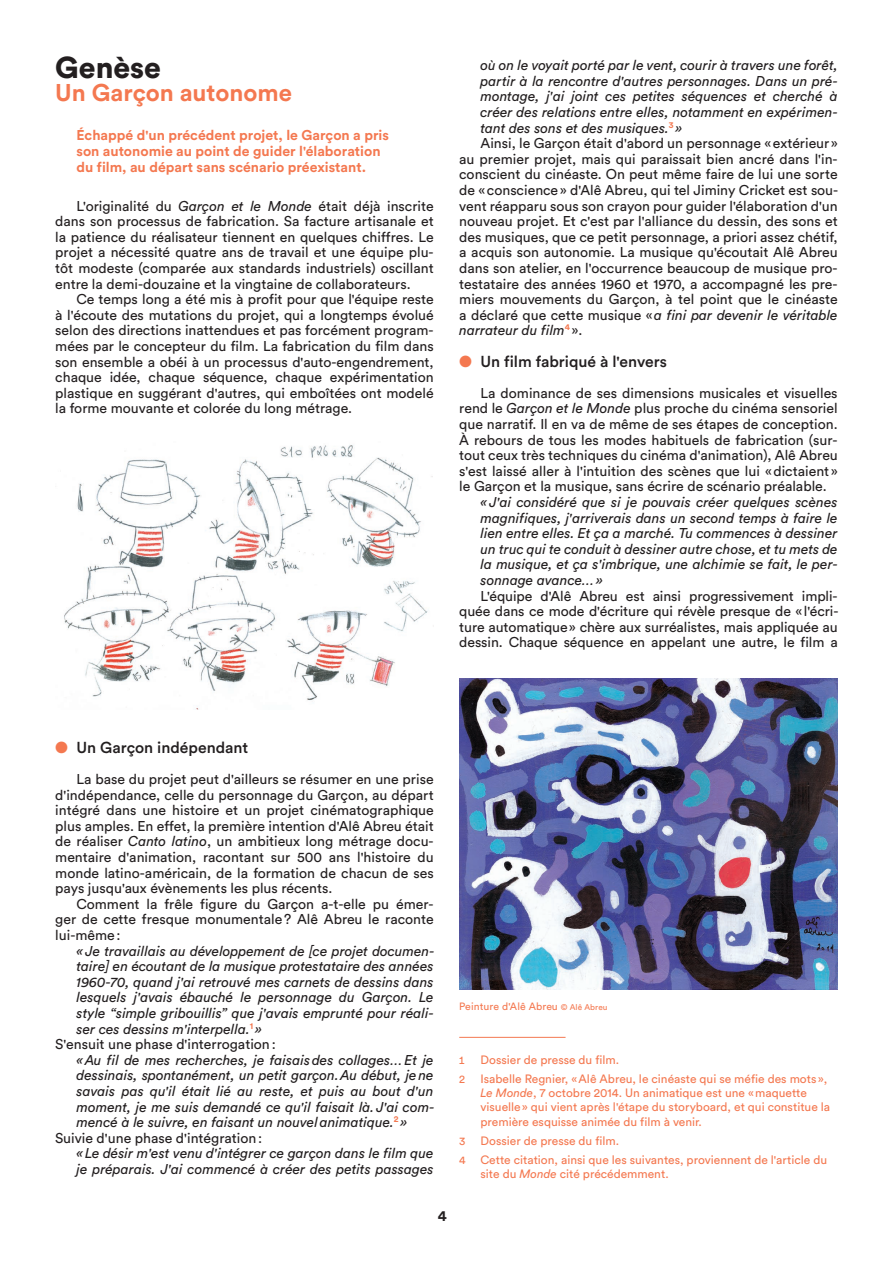
<style>
.page{position:relative;width:893px;height:1263px;background:#fff}
.page>*{position:absolute;margin:0;border:0;box-sizing:border-box;transform-origin:0 0}
.t1{font:900 30px "Circular Std";color:#231f20}
.t2{font:700 24px "Circular Std";color:#f47850}
.t3{font:500 15.75px "Circular Std";color:#231f20}
.t4{font:700 15px "Circular Std";color:#231f20}
.t5{font:14.1px/15.6px "Circular Std";color:#231f20;text-align:justify}
.t6{font:italic 14.1px/15.6px "Circular Std";color:#231f20}
.t7{font:700 14.1px/15.6px "Circular Std";color:#f47850}
.t8{font:12px/14.4px "Circular Std";color:#f47850}
.t9{font:11.25px "Circular Std";color:#f47850}
.t10{font:10.5px "Circular Std";letter-spacing:.01em;color:#f47850}
.s1{font-style:italic}
.s2{font-style:normal}
.s3{color:#f47850}
.s4{font-size:8.25px}
.s5{font-size:11.25px}
</style>
<div class="page">
<img style="left:64px;top:445px;width:369px;height:265px">
<hr style="left:459px;top:1037px;width:107px;height:1px;background:#f47850">
<img style="left:459px;top:678px;width:379px;height:311px">
<h1 class="t1" style="left:55px;top:51px;width:107px">Genèse</h1>
<h2 class="t2" style="left:55px;top:80px;width:238px">Un Garçon autonome</h2>
<p class="t7" style="left:77px;top:128px;width:314px">Échappé d'un précédent projet, le Garçon a pris son autonomie au point de guider l'élaboration du film, au départ sans scénario préexistant.</p>
<p class="t5" style="left:55px;top:198px;width:380px;text-indent:21px">L'originalité du <span class="s1">Garçon et le Monde</span> était déjà inscrite dans son processus de fabrication. Sa facture artisanale et la patience du réalisateur tiennent en quelques chiffres. Le projet a nécessité quatre ans de travail et une équipe plu&shy;tôt modeste (comparée aux standards industriels) oscillant entre la demi-douzaine et la vingtaine de collaborateurs.</p>
<p class="t5" style="left:55px;top:292px;width:380px;text-indent:21px">Ce temps long a été mis à profit pour que l'équipe reste à l'écoute des mutations du projet, qui a longtemps évolué selon des directions inattendues et pas forcément program&shy;mées par le concepteur du film. La fabrication du film dans son ensemble a obéi à un processus d'auto-engendrement, chaque idée, chaque séquence, chaque expérimentation plastique en suggérant d'autres, qui emboîtées ont modelé la forme mouvante et colorée du long métrage.</p>
<p class="t6" style="left:480px;top:58px;width:359px">où on le voyait porté par le vent, courir à travers une forêt,</p>
<p class="t6" style="left:480px;top:73px;width:359px">partir à la rencontre d'autres personnages. Dans un pré-</p>
<p class="t6" style="left:480px;top:89px;width:359px">montage, j'ai joint ces petites séquences et cherché à</p>
<p class="t6" style="left:480px;top:105px;width:359px">créer des relations entre elles, notamment en expérimen-</p>
<p class="t6" style="left:480px;top:120px;width:203px">tant des sons et des musiques.<sup>3</sup> »</p>
<p class="t5" style="left:480px;top:136px;width:359px">Ainsi, le Garçon était d'abord un personnage « extérieur »</p>
<p class="t5" style="left:459px;top:151px;width:380px">au premier projet, mais qui paraissait bien ancré dans l'in-</p>
<p class="t5" style="left:459px;top:167px;width:380px">conscient du cinéaste. On peut même faire de lui une sorte</p>
<p class="t5" style="left:459px;top:183px;width:381px">de « conscience » d'Alê Abreu, qui tel Jiminy Cricket est sou-</p>
<p class="t5" style="left:459px;top:198px;width:380px">vent réapparu sous son crayon pour guider l'élaboration d'un</p>
<p class="t5" style="left:459px;top:214px;width:380px">nouveau projet. Et c'est par l'alliance du dessin, des sons et</p>
<p class="t5" style="left:459px;top:229px;width:380px">des musiques, que ce petit personnage, a priori assez chétif,</p>
<p class="t5" style="left:459px;top:245px;width:380px">a acquis son autonomie. La musique qu'écoutait Alê Abreu</p>
<p class="t5" style="left:459px;top:261px;width:380px">dans son atelier, en l'occurrence beaucoup de musique pro-</p>
<p class="t5" style="left:459px;top:276px;width:380px">testataire des années 1960 et 1970, a accompagné les pre-</p>
<p class="t5" style="left:459px;top:292px;width:380px">miers mouvements du Garçon, à tel point que le cinéaste</p>
<p class="t6" style="left:459px;top:307px;width:380px"><span class="s2">a déclaré que cette musique «</span> a fini par devenir le véritable</p>
<p class="t6" style="left:459px;top:323px;width:125px">narrateur du film<sup>4</sup> <span class="s2">».</span></p>
<p class="t3" style="left:459px;top:353px;width:209px"><span class="s3">●</span> Un film fabriqué à l'envers</p>
<p class="t5" style="left:459px;top:385px;width:380px;text-indent:21px">La dominance de ses dimensions musicales et visuelles rend le <span class="s1">Garçon et le Monde</span> plus proche du cinéma sensoriel que narratif. Il en va de même de ses étapes de conception.<br>À rebours de tous les modes habituels de fabrication (sur&shy;tout ceux très techniques du cinéma d'animation), Alê Abreu s'est laissé aller à l'intuition des scènes que lui « dictaient » le Garçon et la musique, sans écrire de scénario préalable.</p>
<p class="t6" style="left:480px;top:495px;width:359px;text-align:justify">« J'ai considéré que si je pouvais créer quelques scènes magnifiques, j'arriverais dans un second temps à faire le lien entre elles. Et ça a marché. Tu commences à dessiner un truc qui te conduit à dessiner autre chose, et tu mets de la musique, et ça s'imbrique, une alchimie se fait, le per&shy;sonnage avance… »</p>
<p class="t5" style="left:459px;top:588px;width:381px;text-indent:21px">L'équipe d'Alê Abreu est ainsi progressivement impli&shy;quée dans ce mode d'écriture qui révèle presque de « l'écri&shy;ture automatique » chère aux surréalistes, mais appliquée au dessin. Chaque séquence en appelant une autre, le film a</p>
<p class="t3" style="left:55px;top:739px;width:195px"><span class="s3">●</span> Un Garçon indépendant</p>
<p class="t5" style="left:55px;top:771px;width:380px;text-indent:21px">La base du projet peut d'ailleurs se résumer en une prise d'indépendance, celle du personnage du Garçon, au départ intégré dans une histoire et un projet cinématographique plus amples. En effet, la première intention d'Alê Abreu était de réaliser <span class="s1">Canto latino</span>, un ambitieux long métrage docu&shy;mentaire d'animation, racontant sur 500 ans l'histoire du monde latino-américain, de la formation de chacun de ses pays jusqu'aux évènements les plus récents.</p>
<p class="t5" style="left:55px;top:896px;width:380px;text-indent:21px">Comment la frêle figure du Garçon a-t-elle pu émer&shy;ger de cette fresque monumentale ? Alê Abreu le raconte lui-même :</p>
<p class="t6" style="left:77px;top:943px;width:359px">« Je travaillais au développement de [ce projet documen-</p>
<p class="t6" style="left:77px;top:959px;width:359px">taire] en écoutant de la musique protestataire des années</p>
<p class="t6" style="left:77px;top:974px;width:359px">1960-70, quand j'ai retrouvé mes carnets de dessins dans</p>
<p class="t6" style="left:77px;top:990px;width:359px">lesquels j'avais ébauché le personnage du Garçon. Le</p>
<p class="t6" style="left:77px;top:1005px;width:359px">style “simple gribouillis” que j'avais emprunté pour réali-</p>
<p class="t6" style="left:77px;top:1021px;width:187px">ser ces dessins m'interpella.<sup>1</sup> »</p>
<p class="t5" style="left:55px;top:1037px;width:222px">S'ensuit une phase d'interrogation :</p>
<p class="t6" style="left:77px;top:1052px;width:359px">« Au fil de mes recherches, je faisais des collages… Et je</p>
<p class="t6" style="left:77px;top:1068px;width:359px">dessinais, spontanément, un petit garçon. Au début, je ne</p>
<p class="t6" style="left:77px;top:1083px;width:359px">savais pas qu'il était lié au reste, et puis au bout d'un</p>
<p class="t6" style="left:77px;top:1099px;width:359px">moment, je me suis demandé ce qu'il faisait là. J'ai com-</p>
<p class="t6" style="left:77px;top:1115px;width:332px">mencé à le suivre, en faisant un nouvel animatique.<sup>2</sup> »</p>
<p class="t5" style="left:55px;top:1130px;width:209px">Suivie d'une phase d'intégration :</p>
<p class="t6" style="left:77px;top:1146px;width:359px">« Le désir m'est venu d'intégrer ce garçon dans le film que je préparais. J'ai commencé à créer des petits passages</p>
<p class="t4" style="left:438px;top:1207px;width:10px">4</p>
<p class="t10" style="left:459px;top:1001px;width:150px">Peinture d'Alê Abreu <span class="s4">© Alê Abreu</span></p>
<p class="t9" style="left:459px;top:1054px;width:7px">1</p>
<p class="t8" style="left:480px;top:1052px;width:140px">Dossier de presse du film.</p>
<p class="t9" style="left:459px;top:1073px;width:7px">2</p>
<p class="t8" style="left:480px;top:1071px;width:351px">Isabelle Regnier, « Alê Abreu, le cinéaste qui se méfie des mots », <span class="s1">Le Monde</span>, 7 octobre 2014. Un animatique est une « maquette visuelle » qui vient après l'étape du storyboard, et qui constitue la première esquisse animée du film à venir.</p>
<p class="t9" style="left:459px;top:1135px;width:8px">3</p>
<p class="t8" style="left:459px;top:1131px;width:369px;line-height:18.9px;text-indent:21px">Dossier de presse du film.<br><span class="s5">4</span> Cette citation, ainsi que les suivantes, proviennent de l'article du</p>
<p class="t8" style="left:480px;top:1167px;width:190px">site du <span class="s1">Monde</span> cité précédemment.</p>
</div>
